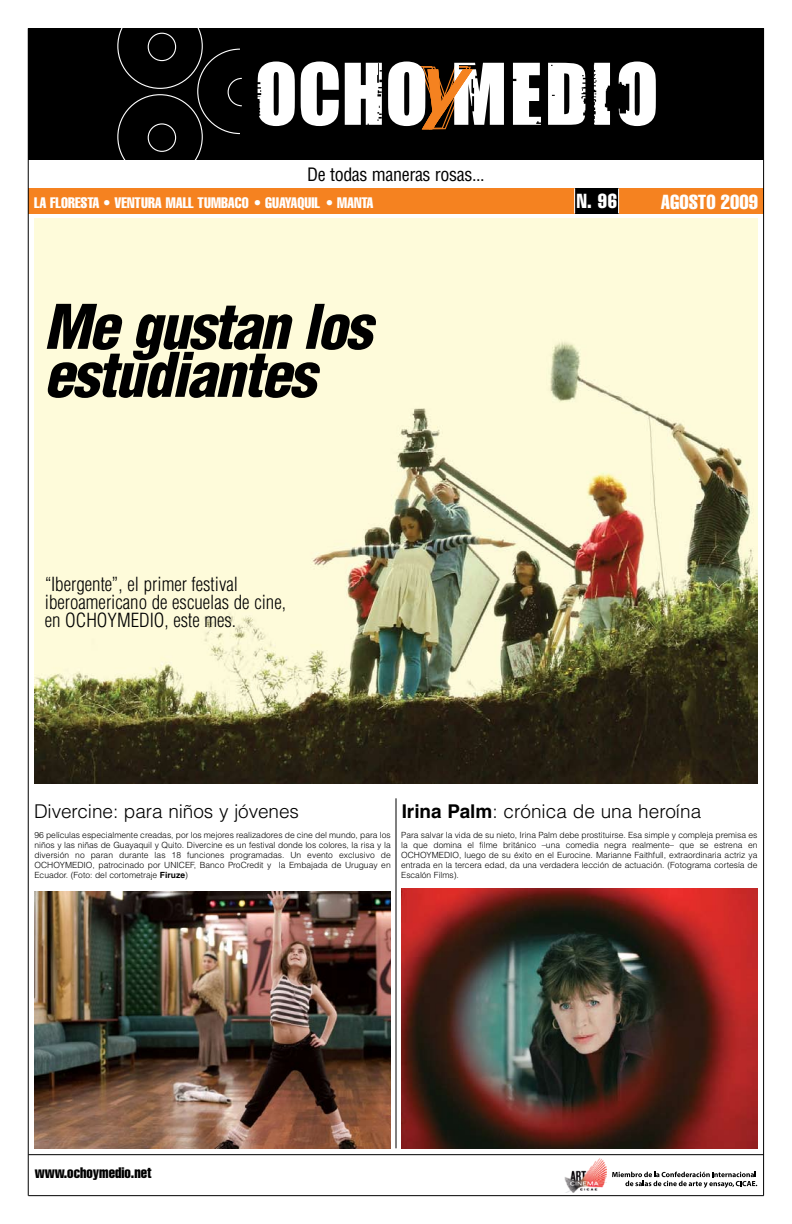
<style>
.page{position:relative;width:792px;height:1224px;background:#fff}
.page>*{position:absolute;margin:0;border:0;box-sizing:border-box;transform-origin:0 0}
.t1{font:italic 900 condensed 60px/48px "Helvetica";letter-spacing:-.03em;color:#000}
.t2{font:extra-condensed 20px "Helvetica";color:#fff}
.t3{font:300 condensed 19px/18px "Helvetica";color:#000}
.t4{font:300 19px "Helvetica";letter-spacing:-.005em;color:#000}
.t5{font:condensed 18px "Helvetica";letter-spacing:-.02em;color:#000}
.t6{font:extra-condensed 15px "Helvetica";color:#fff}
.t7{font:extra-condensed 15px "Helvetica";color:#000}
.t8{font:300 8.5px/10px "Helvetica";color:#000;text-align:justify}
.s1{font-weight:700}
</style>
<div class="page">
<div style="left:28px;top:28px;width:736px;height:132px;background:#000"></div>
<svg style="left:301px;top:62px;width:38px;height:64px"></svg>
<svg style="left:258px;top:62px;width:37px;height:64px"></svg>
<svg style="left:345px;top:63px;width:37px;height:62px;background:#dbdbdb"></svg>
<svg style="left:513px;top:63px;width:28px;height:62px"></svg>
<svg style="left:548px;top:63px;width:37px;height:62px;background:#dbdbdb"></svg>
<svg style="left:594px;top:63px;width:16px;height:62px"></svg>
<svg style="left:619px;top:62px;width:37px;height:64px"></svg>
<svg style="left:388px;top:62px;width:116px;height:68px"></svg>
<svg style="left:117px;top:28px;width:125px;height:132px"></svg>
<hr style="left:28px;top:1155px;width:736px;height:1px;background:#000">
<hr style="left:28px;top:1195px;width:736px;height:1px;background:#000">
<div style="left:28px;top:188px;width:736px;height:25px;background:#f58220"></div>
<div style="left:575px;top:188px;width:44px;height:25px;background:#000"></div>
<svg style="left:618px;top:188px;width:1px;height:25px"></svg>
<svg style="left:574px;top:188px;width:1px;height:25px"></svg>
<hr style="left:28px;top:28px;width:1px;height:1168px;background:#000">
<img style="left:564px;top:1158px;width:42px;height:34px">
<svg style="left:612px;top:1172px;width:145px;height:16px"></svg>
<img style="left:34px;top:218px;width:724px;height:566px">
<hr style="left:396px;top:798px;width:1px;height:350px;background:#000">
<img style="left:401px;top:888px;width:356px;height:260px">
<img style="left:35px;top:891px;width:356px;height:257px">
<hr style="left:763px;top:28px;width:1px;height:1168px;background:#000">
<h3 class="t5" style="left:307px;top:163px;width:179px">De todas maneras rosas...</h3>
<h3 class="t6" style="left:34px;top:194px;width:341px">LA FLORESTA • VENTURA MALL TUMBACO • GUAYAQUIL • MANTA</h3>
<h2 class="t2" style="left:577px;top:189px;width:42px">N. 96</h2>
<h2 class="t2" style="left:661px;top:189px;width:99px">AGOSTO 2009</h2>
<h1 class="t1" style="left:44px;top:302px;width:330px">Me gustan los estudiantes</h1>
<h3 class="t3" style="left:45px;top:575px;width:243px">“Ibergente”, el primer festival iberoamericano de escuelas de cine, en OCHOYMEDIO, este mes.</h3>
<h3 class="t4" style="left:34px;top:800px;width:267px">Divercine: para niños y jóvenes</h3>
<h3 class="t4" style="left:402px;top:800px;width:301px"><span class="s1">Irina Palm</span>: crónica de una heroína</h3>
<p class="t8" style="left:34px;top:830px;width:358px">96 películas especialmente creadas, por los mejores realizadores de cine del mundo, para los niños y las niñas de Guayaquil y Quito. Divercine es un festival donde los colores, la risa y la diversión no paran durante las 18 funciones programadas. Un evento exclusivo de OCHOYMEDIO, patrocinado por UNICEF, Banco ProCredit y la Embajada de Uruguay en Ecuador. (Foto: del cortometraje <span class="s1">Firuze</span>)</p>
<p class="t8" style="left:401px;top:830px;width:358px">Para salvar la vida de su nieto, Irina Palm debe prostituirse. Esa simple y compleja premisa es la que domina el filme británico –una comedia negra realmente– que se estrena en OCHOYMEDIO, luego de su éxito en el Eurocine. Marianne Faithfull, extraordinaria actriz ya entrada en la tercera edad, da una verdadera lección de actuación. (Fotograma cortesía de Escalón Films).</p>
<h3 class="t7" style="left:35px;top:1163px;width:118px">www.ochoymedio.net</h3>
</div>
